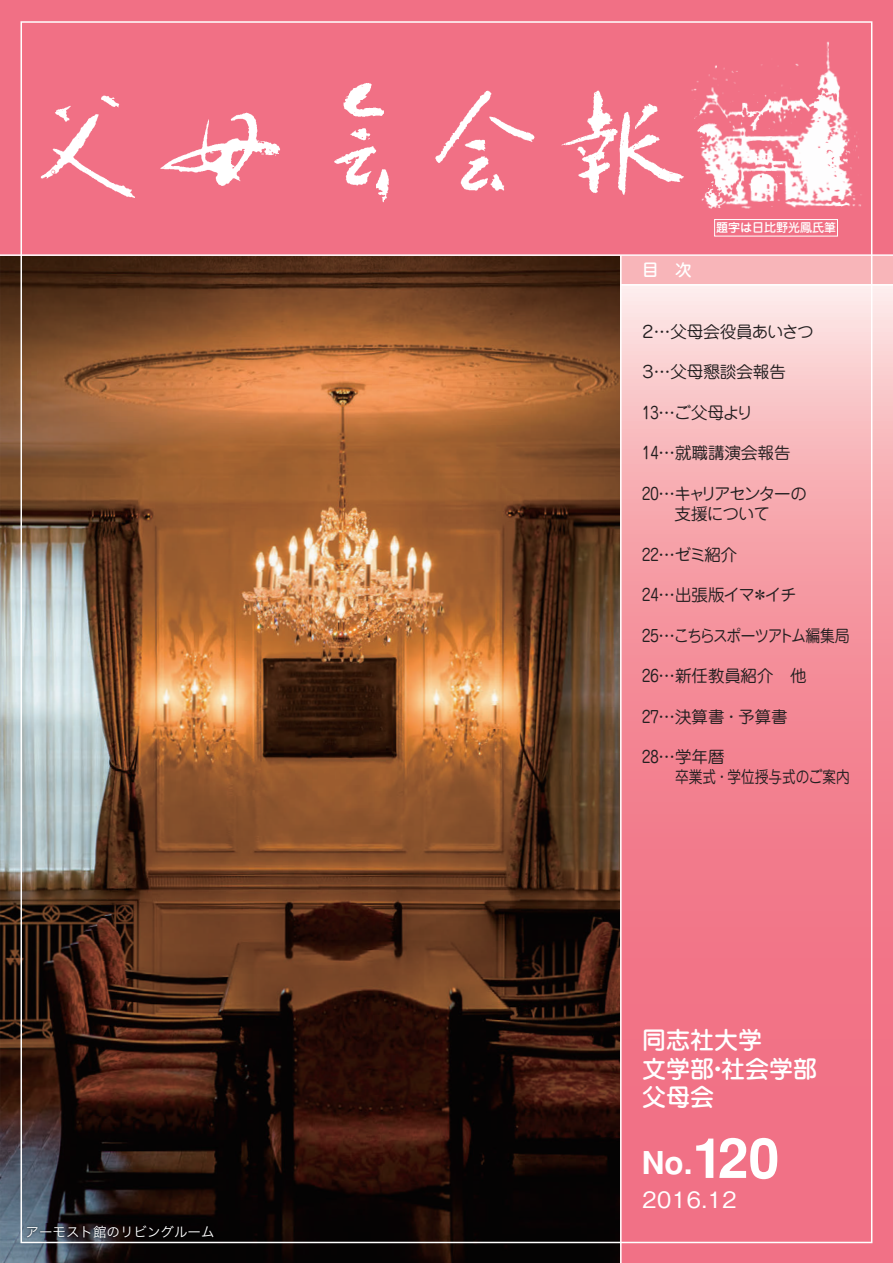
<style>
.page{position:relative;width:893px;height:1263px;background:#fff}
.page>*{position:absolute;margin:0;border:0;box-sizing:border-box;transform-origin:0 0}
.t1{font:700 31.5px "Helvetica";color:#fff}
.t2{font:24px/28.5px "Jun 34 Pro Medium 90 pv RKSJ H";color:#fff}
.t3{font:22.5px "Gothic BBB Pr 6 Medium 90 pv RKSJ H";letter-spacing:.025em;color:#fff}
.t4{font:16.5px/20.2px "Jun 201 Pro Regular 90 pv RKSJ H";color:#231f20}
.t5{font:16.5px/20.2px "Jun 201 Pro Regular 90 pv RKSJ H";letter-spacing:-.075em;color:#231f20;text-align:center}
.t6{font:16.5px "Jun 201 Pro Regular 90 pv RKSJ H";letter-spacing:-.095em;color:#231f20}
.t7{font:16.5px "Jun 201 Pro Regular 90 pv RKSJ H";letter-spacing:-.03em;color:#231f20}
.t8{font:16.5px "Jun 34 Pro Medium 90 pv RKSJ H";color:#fff}
.t9{font:13.5px "Hira Kaku Pro W3 90 pv RKSJ H";color:#fff}
.t10{font:12px "Jun 34 Pro Medium 90 pv RKSJ H";color:#fff}
.s1{font-size:55.5px}
</style>
<div class="page">
<img style="left:0;top:256px;width:620px;height:1007px">
<div style="left:621px;top:255px;width:272px;height:30px;background:#f8b5b9"></div>
<div style="left:0;top:0;width:893px;height:255px;background:#f17085"></div>
<hr style="left:0;top:254px;width:893px;height:2px;background:#fff">
<svg style="left:622px;top:286px;width:271px;height:977px;background:#f4909d"></svg>
<hr style="left:621px;top:284px;width:272px;height:2px;background:#fff">
<hr style="left:620px;top:255px;width:2px;height:1008px;background:#fff">
<img style="left:25px;top:1223px;width:190px;height:17px">
<img style="left:691px;top:41px;width:171px;height:168px">
<img style="left:40px;top:83px;width:644px;height:120px">
<div style="left:714px;top:219px;width:124px;height:17px;border:1px solid #fff"></div>
<p class="t9" style="left:26px;top:1227px;width:191px">アーモスト館のリビングルーム</p>
<p class="t8" style="left:642px;top:264px;width:51px">目　次</p>
<p class="t10" style="left:716px;top:223px;width:121px">題字は日比野光鳳氏筆</p>
<p class="t7" style="left:640px;top:325px;width:176px">２…父母会役員あいさつ</p>
<p class="t4" style="left:640px;top:364px;width:148px">３…父母懇談会報告</p>
<p class="t4" style="left:642px;top:405px;width:112px">13… ご父母より</p>
<p class="t4" style="left:642px;top:445px;width:150px">14…就職講演会報告</p>
<p class="t5" style="left:642px;top:486px;width:166px">20… キャリアセンターの支援について</p>
<p class="t4" style="left:642px;top:546px;width:97px">22…ゼミ紹介</p>
<p class="t4" style="left:642px;top:587px;width:156px">24…出張版イマ＊イチ</p>
<p class="t6" style="left:642px;top:629px;width:209px">25…こちらスポーツアトム編集局</p>
<p class="t4" style="left:642px;top:668px;width:166px">26…新任教員紹介　他</p>
<p class="t4" style="left:642px;top:708px;width:147px">27… 決算書・予算書</p>
<p class="t4" style="left:675px;top:749px;width:176px;text-indent:-33px">28… 学年暦<br>卒業式・学位授与式のご案内</p>
<h2 class="t2" style="left:642px;top:1029px;width:177px">同志社大学<br>文学部・社会学部父母会</h2>
<h1 class="t1" style="left:642px;top:1145px;width:139px">No.<span class="s1">120</span></h1>
<h3 class="t3" style="left:642px;top:1191px;width:96px">2016.12</h3>
</div>
